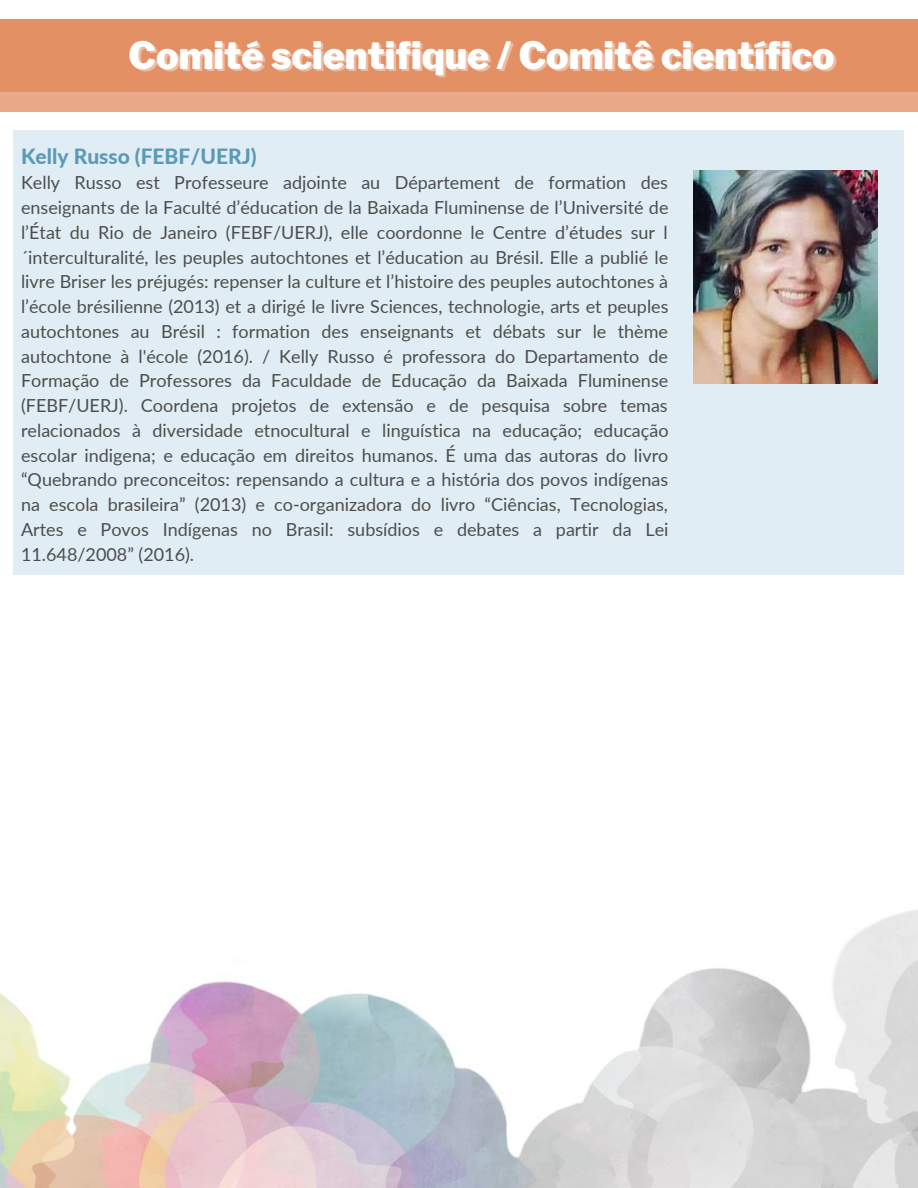
<style>
.page{position:relative;width:918px;height:1188px;background:#fff}
.page>*{position:absolute;margin:0;border:0;box-sizing:border-box;transform-origin:0 0}
.t1{font:900 37.5px "Libre Franklin";color:#fff}
.t2{font:800 21px "Lato";color:#5b9ab6}
.t3{font:18px/24.8px "Lato";color:#4d4d4d;text-align:justify}
</style>
<div class="page">
<div style="left:0;top:19px;width:918px;height:93px;background:#eaaa89"></div>
<div style="left:0;top:19px;width:918px;height:72px;background:#e39065"></div>
<div style="left:13px;top:131px;width:891px;height:444px;background:#e0edf4"></div>
<img style="left:693px;top:171px;width:185px;height:213px">
<img style="left:0;top:910px;width:918px;height:278px">
<h1 class="t1" style="left:129px;top:33px;width:708px">Comité scientifique / Comitê científico</h1>
<p class="t2" style="left:21px;top:143px;width:237px">Kelly Russo (FEBF/UERJ)</p>
<p class="t3" style="left:21px;top:170px;width:649px">Kelly Russo est Professeure adjointe au Département de formation des enseignants de la Faculté d’éducation de la Baixada Fluminense de l’Université de l’État du Rio de Janeiro (FEBF/UERJ), elle coordonne le Centre d’études sur l ´interculturalité, les peuples autochtones et l’éducation au Brésil. Elle a publié le livre Briser les préjugés: repenser la culture et l’histoire des peuples autochtones à l’école brésilienne (2013) et a dirigé le livre Sciences, technologie, arts et peuples autochtones au Brésil : formation des enseignants et débats sur le thème autochtone à l'école (2016). / Kelly Russo é professora do Departamento de Formação de Professores da Faculdade de Educação da Baixada Fluminense (FEBF/UERJ). Coordena projetos de extensão e de pesquisa sobre temas relacionados à diversidade etnocultural e linguística na educação; educação escolar indigena; e educação em direitos humanos. É uma das autoras do livro “Quebrando preconceitos: repensando a cultura e a história dos povos indígenas na escola brasileira” (2013) e co-organizadora do livro “Ciências, Tecnologias, Artes e Povos Indígenas no Brasil: subsídios e debates a partir da Lei 11.648/2008” (2016).</p>
</div>
